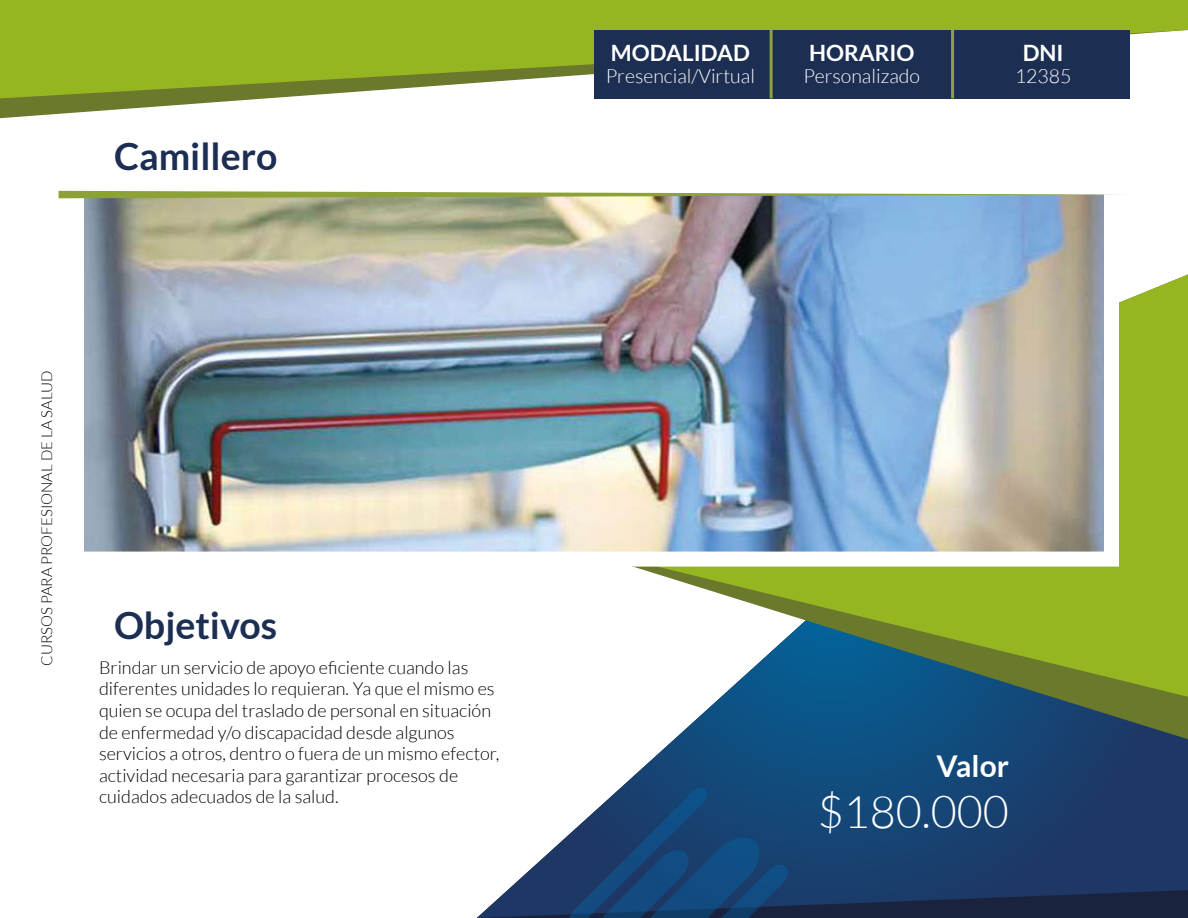
<style>
.page{position:relative;width:1188px;height:918px;background:#fff}
.page>*{position:absolute;margin:0;border:0;box-sizing:border-box;transform-origin:0 0}
.t1{font:300 45px "Lato";color:#fff}
.t2{font:700 37.5px "Lato";color:#1c2e52}
.t3{font:700 30px "Lato";color:#fff}
.t4{font:700 22.5px "Lato";color:#fff}
.t5{font:300 19.5px "Lato";color:#fff}
.t6{font:300 18px/21.6px "Lato";color:#000}
.t7{font:300 15px "Lato";color:#000}
</style>
<div class="page">
<svg style="left:477px;top:739px;width:711px;height:179px"></svg>
<svg style="left:0;top:98px;width:1130px;height:20px"></svg>
<svg style="left:0;top:0;width:1188px;height:98px;background:#9bb837"></svg>
<div style="left:594px;top:30px;width:177px;height:68px;background:#1c2e52"></div>
<div style="left:771px;top:30px;width:182px;height:68px;background:#1c2e52"></div>
<div style="left:953px;top:30px;width:177px;height:68px;background:#1c2e52"></div>
<hr style="left:951px;top:30px;width:3px;height:68px;background:#8da139">
<hr style="left:770px;top:30px;width:3px;height:68px;background:#8da139">
<svg style="left:674px;top:697px;width:514px;height:42px;background:#265b79"></svg>
<svg style="left:634px;top:274px;width:554px;height:423px;fill:#95b621"></svg>
<img style="left:69px;top:190px;width:1050px;height:377px">
<svg style="left:59px;top:191px;width:1063px;height:7px"></svg>
<svg style="left:548px;top:788px;width:240px;height:130px;background:#28507c"></svg>
<h2 class="t2" style="left:114px;top:135px;width:165px">Camillero</h2>
<p class="t7" style="left:39px;top:666px;width:297px;rotate:-90deg">CURSOS PARA PROFESIONAL DE LA SALUD</p>
<h2 class="t2" style="left:114px;top:604px;width:165px">Objetivos</h2>
<p class="t6" style="left:99px;top:657px;width:402px">Brindar un servicio de apoyo eficiente cuando las diferentes unidades lo requieran. Ya que el mismo es quien se ocupa del traslado de personal en situación de enfermedad y/o discapacidad desde algunos servicios a otros, dentro o fuera de un mismo efector, actividad necesaria para garantizar procesos de cuidados adecuados de la salud.</p>
<p class="t4" style="left:611px;top:40px;width:140px">MODALIDAD</p>
<p class="t5" style="left:606px;top:66px;width:151px">Presencial/Virtual</p>
<p class="t4" style="left:809px;top:40px;width:107px">HORARIO</p>
<p class="t5" style="left:803px;top:66px;width:118px">Personalizado</p>
<p class="t4" style="left:1023px;top:40px;width:42px">DNI</p>
<p class="t5" style="left:1015px;top:66px;width:58px">12385</p>
<h3 class="t3" style="left:936px;top:749px;width:74px">Valor</h3>
<h1 class="t1" style="left:817px;top:788px;width:193px">$180.000</h1>
</div>
